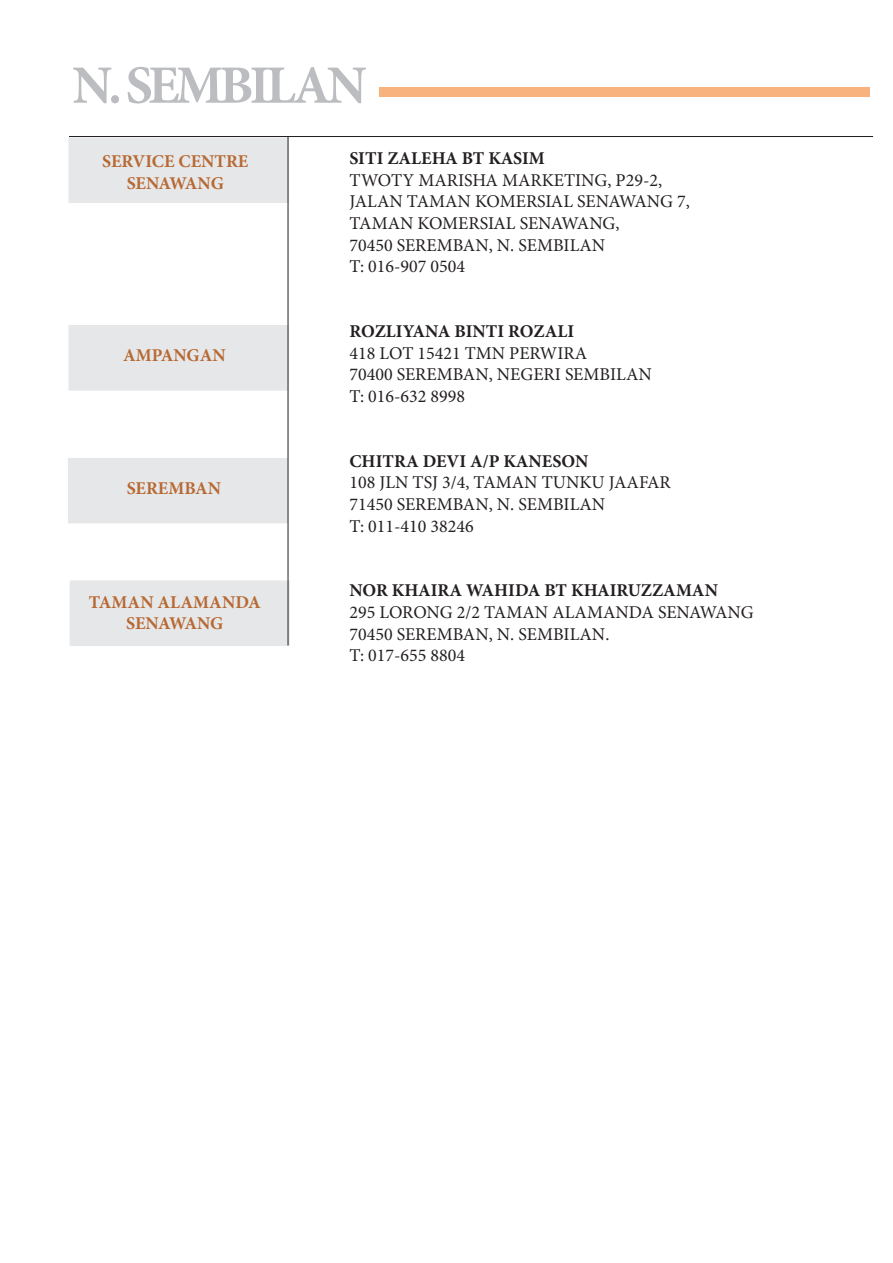
<style>
.page{position:relative;width:893px;height:1263px;background:#fff}
.page>*{position:absolute;margin:0;border:0;box-sizing:border-box;transform-origin:0 0}
.t1{font:700 54px "Minion Pro";letter-spacing:-.075em;color:#bcbdc0}
.t2{font:18px/21.6px "Minion Pro";color:#231f20}
.t3{font:700 18px "Minion Pro";color:#231f20}
.t4{font:700 18px/21.6px "Minion Pro";color:#b76933;text-align:center}
</style>
<div class="page">
<div style="left:69px;top:138px;width:219px;height:65px;background:#e6e7e9"></div>
<div style="left:69px;top:325px;width:219px;height:65px;background:#e6e7e9"></div>
<div style="left:380px;top:87px;width:490px;height:10px;background:#f7b27d"></div>
<hr style="left:69px;top:136px;width:804px;height:1px;background:#231f20">
<div style="left:68px;top:458px;width:220px;height:65px;background:#e6e7e9"></div>
<div style="left:70px;top:581px;width:220px;height:65px;background:#e6e7e9"></div>
<hr style="left:288px;top:137px;width:1px;height:508px;background:#231f20">
<h1 class="t1" style="left:72px;top:47px;width:296px">N. SEMBILAN</h1>
<p class="t4" style="left:102px;top:150px;width:148px">SERVICE CENTRE<br>SENAWANG</p>
<p class="t3" style="left:349px;top:146px;width:197px">SITI ZALEHA BT KASIM</p>
<p class="t2" style="left:349px;top:169px;width:342px">TWOTY MARISHA MARKETING, P29-2,<br>JALAN TAMAN KOMERSIAL SENAWANG 7,<br>TAMAN KOMERSIAL SENAWANG,<br>70450 SEREMBAN, N. SEMBILAN<br>T: 016-907 0504</p>
<p class="t4" style="left:123px;top:344px;width:104px">AMPANGAN</p>
<p class="t4" style="left:127px;top:477px;width:96px">SEREMBAN</p>
<p class="t4" style="left:89px;top:591px;width:173px">TAMAN ALAMANDA<br>SENAWANG</p>
<p class="t3" style="left:349px;top:319px;width:226px">ROZLIYANA BINTI ROZALI</p>
<p class="t2" style="left:349px;top:342px;width:304px">418 LOT 15421 TMN PERWIRA<br>70400 SEREMBAN, NEGERI SEMBILAN<br>T: 016-632 8998</p>
<p class="t3" style="left:349px;top:448px;width:240px">CHITRA DEVI A/P KANESON</p>
<p class="t2" style="left:349px;top:472px;width:323px">108 JLN TSJ 3/4, TAMAN TUNKU JAAFAR<br>71450 SEREMBAN, N. SEMBILAN<br>T: 011-410 38246</p>
<p class="t3" style="left:349px;top:578px;width:370px">NOR KHAIRA WAHIDA BT KHAIRUZZAMAN</p>
<p class="t2" style="left:349px;top:601px;width:406px">295 LORONG 2/2 TAMAN ALAMANDA SENAWANG<br>70450 SEREMBAN, N. SEMBILAN.<br>T: 017-655 8804</p>
</div>
